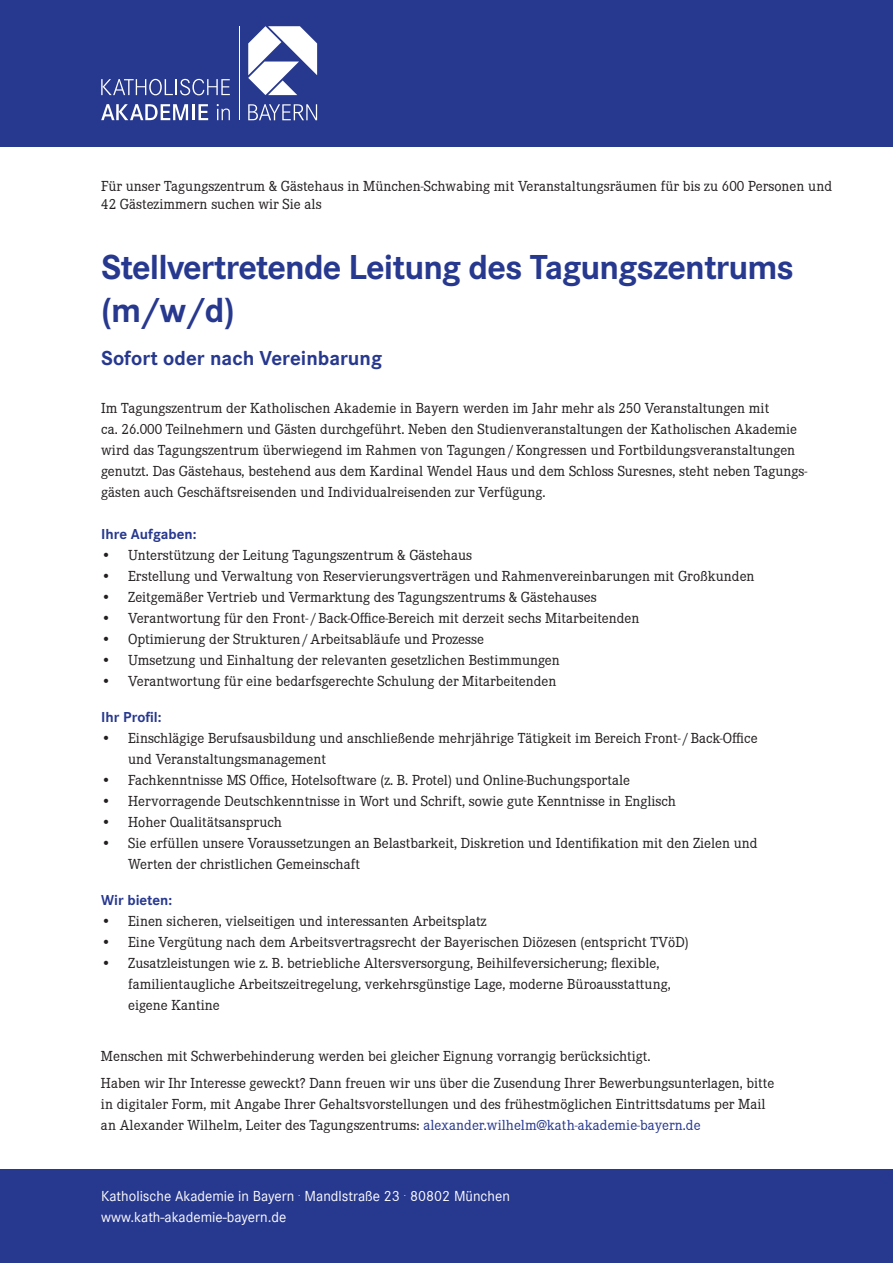
<style>
.page{position:relative;width:893px;height:1263px;background:#fff}
.page>*{position:absolute;margin:0;border:0;box-sizing:border-box;transform-origin:0 0}
.t1{font:700 36px/43.2px "Corporate S";letter-spacing:-.025em;color:#27388f}
.t2{font:700 21px "Corporate S";color:#27388f}
.t3{font:15px/21px "Corporate E";color:#231f20}
.t4{font:15px/21px "Corporate S";color:#fff}
.t5{font:700 15px "Corporate S";color:#27388f}
.s1{color:#27388f}
</style>
<div class="page">
<div style="left:0;top:1169px;width:893px;height:94px;background:#27388f"></div>
<div style="left:0;top:0;width:893px;height:147px;background:#27388f"></div>
<svg style="left:248px;top:26px;width:69px;height:69px"></svg>
<svg style="left:248px;top:104px;width:69px;height:16px"></svg>
<svg style="left:101px;top:104px;width:87px;height:16px"></svg>
<hr style="left:192px;top:104px;width:3px;height:16px;background:#fff">
<svg style="left:198px;top:104px;width:10px;height:16px"></svg>
<svg style="left:217px;top:104px;width:13px;height:16px"></svg>
<svg style="left:101px;top:79px;width:129px;height:16px"></svg>
<hr style="left:239px;top:26px;width:1px;height:94px;background:#fff">
<p class="t3" style="left:101px;top:176px;width:732px;line-height:18px">Für unser Tagungszentrum &amp; Gästehaus in München-Schwabing mit Veranstaltungsräumen für bis zu 600 Personen und<br>42 Gästezimmern suchen wir Sie als</p>
<h1 class="t1" style="left:101px;top:244px;width:694px">Stellvertretende Leitung des Tagungszentrums (m/w/d)</h1>
<h2 class="t2" style="left:101px;top:344px;width:282px">Sofort oder nach Vereinbarung</h2>
<p class="t3" style="left:101px;top:397px;width:708px">Im Tagungszentrum der Katholischen Akademie in Bayern werden im Jahr mehr als 250 Veranstaltungen mit<br>ca. 26.000 Teilnehmern und Gästen durchgeführt. Neben den Studienveranstaltungen der Katholischen Akademie wird das Tagungszentrum überwiegend im Rahmen von Tagungen / Kongressen und Fortbildungsveranstaltungen genutzt. Das Gästehaus, bestehend aus dem Kardinal Wendel Haus und dem Schloss Suresnes, steht neben Tagungs&shy;gästen auch Geschäftsreisenden und Individualreisenden zur Verfügung.</p>
<p class="t5" style="left:101px;top:524px;width:97px">Ihre Aufgaben:</p>
<p class="t3" style="left:101px;top:544px;width:372px">• Unterstützung der Leitung Tagungszentrum &amp; Gästehaus</p>
<p class="t3" style="left:101px;top:565px;width:655px">• Erstellung und Verwaltung von Reservierungsverträgen und Rahmenvereinbarungen mit Großkunden</p>
<p class="t3" style="left:101px;top:586px;width:497px">• Zeitgemäßer Vertrieb und Vermarktung des Tagungszentrums &amp; Gästehauses</p>
<p class="t3" style="left:101px;top:607px;width:540px">• Verantwortung für den Front- / Back-Office-Bereich mit derzeit sechs Mitarbeitenden</p>
<p class="t3" style="left:101px;top:628px;width:384px">• Optimierung der Strukturen / Arbeitsabläufe und Prozesse</p>
<p class="t3" style="left:101px;top:649px;width:460px">• Umsetzung und Einhaltung der relevanten gesetzlichen Bestimmungen</p>
<p class="t3" style="left:101px;top:670px;width:457px">• Verantwortung für eine bedarfsgerechte Schulung der Mitarbeitenden</p>
<p class="t5" style="left:101px;top:707px;width:62px">Ihr Profil:</p>
<p class="t3" style="left:128px;top:727px;width:631px;text-indent:-27px">• Einschlägige Berufsausbildung und anschließende mehrjährige Tätigkeit im Bereich Front- / Back-Office und Veranstaltungsmanagement</p>
<p class="t3" style="left:101px;top:769px;width:530px">• Fachkenntnisse MS Office, Hotelsoftware (z. B. Protel) und Online-Buchungsportale</p>
<p class="t3" style="left:101px;top:790px;width:576px">• Hervorragende Deutschkenntnisse in Wort und Schrift, sowie gute Kenntnisse in Englisch</p>
<p class="t3" style="left:101px;top:811px;width:182px">• Hoher Qualitätsanspruch</p>
<p class="t3" style="left:128px;top:832px;width:631px;text-indent:-27px">• Sie erfüllen unsere Voraussetzungen an Belastbarkeit, Diskretion und Identifikation mit den Zielen und<br>Werten der christlichen Gemeinschaft</p>
<p class="t5" style="left:101px;top:890px;width:72px">Wir bieten:</p>
<p class="t3" style="left:101px;top:910px;width:387px">• Einen sicheren, vielseitigen und interessanten Arbeitsplatz</p>
<p class="t3" style="left:101px;top:931px;width:589px">• Eine Vergütung nach dem Arbeitsvertragsrecht der Bayerischen Diözesen (entspricht TVöD)</p>
<p class="t3" style="left:128px;top:952px;width:544px;text-indent:-27px">• Zusatzleistungen wie z. B. betriebliche Altersversorgung, Beihilfeversicherung; flexible, familientaugliche Arbeitszeitregelung, verkehrsgünstige Lage, moderne Büroausstattung, eigene Kantine</p>
<p class="t3" style="left:101px;top:1042px;width:675px;line-height:27px">Menschen mit Schwerbehinderung werden bei gleicher Eignung vorrangig berücksichtigt.<br>Haben wir Ihr Interesse geweckt? Dann freuen wir uns über die Zusendung Ihrer Bewerbungsunterlagen, bitte</p>
<p class="t3" style="left:101px;top:1093px;width:666px">in digitaler Form, mit Angabe Ihrer Gehaltsvorstellungen und des frühestmöglichen Eintrittsdatums per Mail an Alexander Wilhelm, Leiter des Tagungszentrums: <span class="s1">alexander.wilhelm@kath-akademie-bayern.de</span></p>
<p class="t4" style="left:101px;top:1184px;width:410px">Katholische Akademie in Bayern <sup>.</sup> Mandlstraße 23 <sup>.</sup> 80802 München www.kath-akademie-bayern.de</p>
</div>
